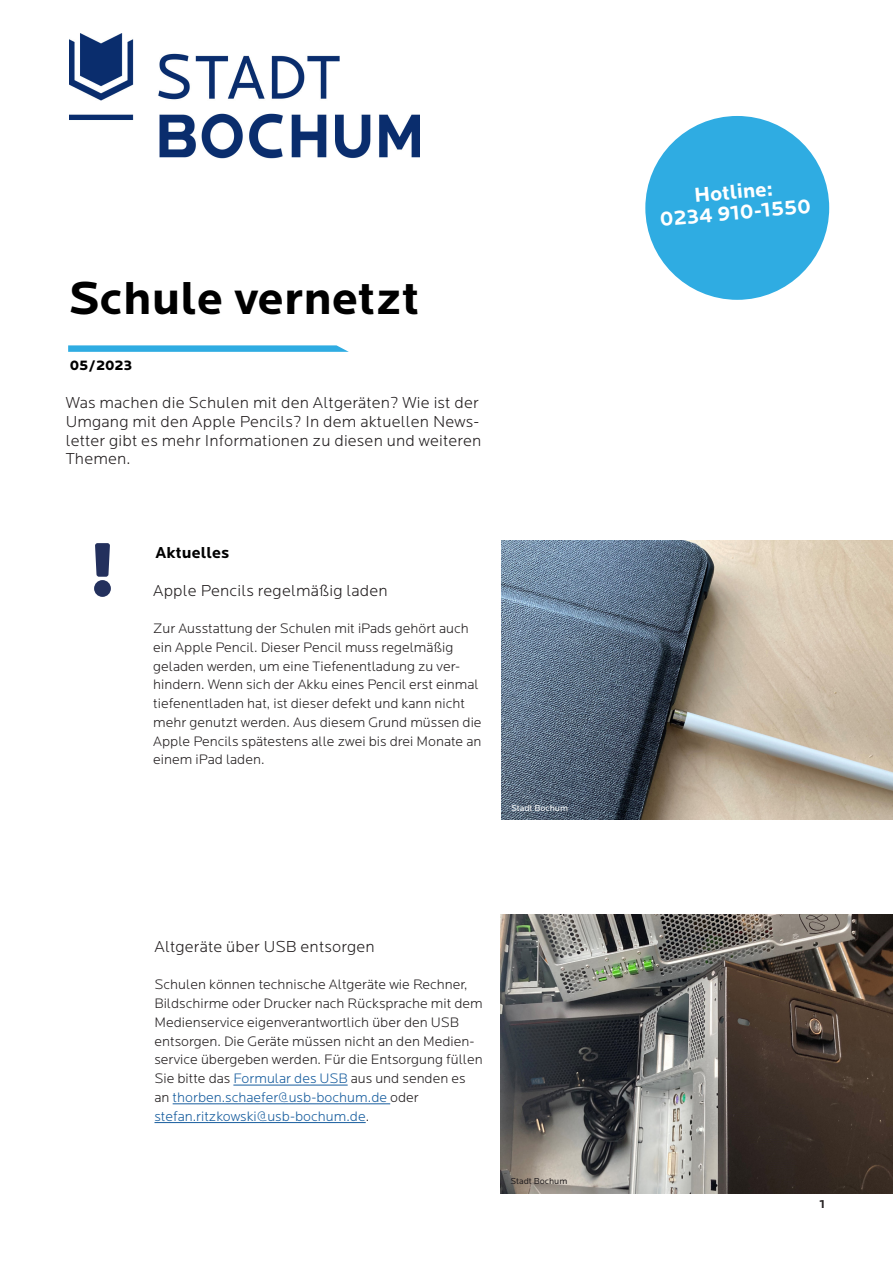
<style>
.page{position:relative;width:893px;height:1263px;background:#fff}
.page>*{position:absolute;margin:0;border:0;box-sizing:border-box;transform-origin:0 0}
.Ü1_Überschrift_1{font:700 48px "Locator";color:#000}
.Störer{font:700 21px "Locator";color:#fff}
.F_Fließtext_groß{font:300 16.5px/18.8px "Locator";letter-spacing:.01em;color:#231f20}
.Ü2_Überschrift_2{font:700 16.5px "Locator";color:#000}
.F_Fließtext{font:300 14.25px/18.8px "Locator";color:#231f20}
.F_Fließtext-2{font:300 14.25px "Locator";color:#175d9e}
.t1{font:900 14.25px "Locator";letter-spacing:-.005em;color:#000}
.t2{font:700 12px "Locator";color:#231f20}
.t3{font:9px "Locator";color:#fff}
.t4{font:9px "Locator";color:#231f20}
.s1{color:#175d9e}
.s2{color:#231f20}
</style>
<div class="page">
<img style="left:502px;top:541px;width:391px;height:279px">
<svg style="left:68px;top:345px;width:281px;height:7px"></svg>
<img style="left:70px;top:33px;width:350px;height:125px">
<svg style="left:94px;top:543px;width:17px;height:54px"></svg>
<img style="left:501px;top:914px;width:392px;height:279px">
<hr style="left:233px;top:1085px;width:115px;height:1px;background:#175d9e">
<hr style="left:173px;top:1103px;width:217px;height:1px;background:#175d9e">
<hr style="left:154px;top:1122px;width:212px;height:1px;background:#175d9e">
<div style="left:645px;top:116px;width:184px;height:184px;background:#2face2;border-radius:50%"></div>
<p class="Ü1_Überschrift_1" style="left:68px;top:271px;width:353px">Schule vernetzt</p>
<p class="t1" style="left:70px;top:357px;width:64px">05/2023</p>
<p class="F_Fließtext_groß" style="left:66px;top:394px;width:417px">Was machen die Schulen mit den Altgeräten? Wie ist der Umgang mit den Apple Pencils? In dem aktuellen News&shy;letter gibt es mehr Informationen zu diesen und weiteren Themen.</p>
<p class="Ü2_Überschrift_2" style="left:156px;top:543px;width:75px">Aktuelles</p>
<p class="F_Fließtext_groß" style="left:153px;top:581px;width:236px">Apple Pencils regelmäßig laden</p>
<p class="F_Fließtext" style="left:153px;top:619px;width:330px">Zur Ausstattung der Schulen mit iPads gehört auch ein Apple Pencil. Dieser Pencil muss regelmäßig geladen werden, um eine Tiefenentladung zu ver&shy;hindern. Wenn sich der Akku eines Pencil erst einmal tiefenentladen hat, ist dieser defekt und kann nicht mehr genutzt werden. Aus diesem Grund müssen die Apple Pencils spätestens alle zwei bis drei Monate an einem iPad laden.</p>
<p class="t3" style="left:511px;top:803px;width:58px">Stadt Bochum</p>
<p class="F_Fließtext_groß" style="left:154px;top:937px;width:222px">Altgeräte über USB entsorgen</p>
<p class="F_Fließtext" style="left:154px;top:976px;width:330px">Schulen können technische Altgeräte wie Rechner, Bildschirme oder Drucker nach Rücksprache mit dem Medienservice eigenverantwortlich über den USB entsorgen. Die Geräte müssen nicht an den Medien&shy;service übergeben werden. Für die Entsorgung füllen Sie bitte das <span class="s1">Formular des USB</span> aus und senden es an <span class="s1">thorben.schaefer@usb-bochum.de</span> oder</p>
<p class="F_Fließtext-2" style="left:154px;top:1108px;width:216px">stefan.ritzkowski@usb-bochum.de<span class="s2">.</span></p>
<p class="t4" style="left:510px;top:1176px;width:58px">Stadt Bochum</p>
<p class="Störer" style="left:693px;top:183px;width:81px;rotate:-5deg">Hotline:</p>
<p class="Störer" style="left:659px;top:207px;width:153px;rotate:-5deg">0234 910-1550</p>
<p class="t2" style="left:819px;top:1197px;width:7px">1</p>
</div>
